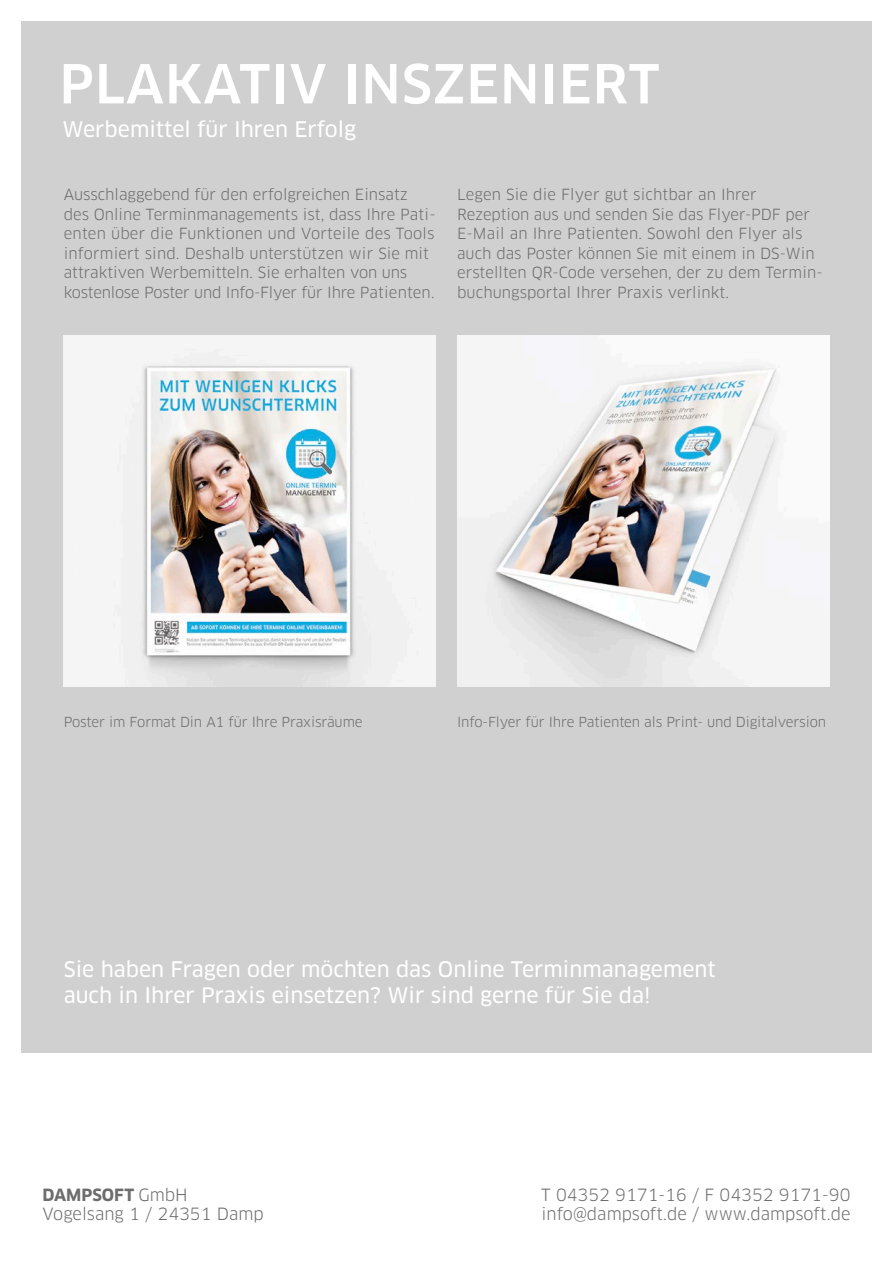
<style>
.page{position:relative;width:893px;height:1263px;background:#fff}
.page>*{position:absolute;margin:0;border:0;box-sizing:border-box;transform-origin:0 0}
.t1{font:500 52.5px "Clan Pro";letter-spacing:.02em;color:#fff}
.t2{font:21px/25.5px "Clan Pro News";color:#fff}
.t3{font:16.5px/19.5px "Clan Pro";color:#6d6d6d}
.Fließtext{font:15px/19.5px "Clan Pro";color:#6d6d6d}
.Fließtext-2{font:13.5px "Clan Pro";letter-spacing:-.01em;color:#6d6d6d}
.s1{font-weight:700}
</style>
<div class="page">
<div style="left:21px;top:21px;width:851px;height:1031px;background:#d0d0d1"></div>
<img style="left:64px;top:335px;width:372px;height:351px">
<img style="left:457px;top:335px;width:372px;height:351px">
<h1 class="t1" style="left:59px;top:53px;width:602px">PLAKATIV INSZENIERT</h1>
<h2 class="t2" style="left:63px;top:117px;width:295px">Werbemittel für Ihren Erfolg</h2>
<p class="Fließtext" style="left:64px;top:185px;width:373px">Ausschlaggebend für den erfolgreichen Einsatz des Online Terminmanagements ist, dass Ihre Pati&shy;enten über die Funktionen und Vorteile des Tools informiert sind. Deshalb unterstützen wir Sie mit attraktiven Werbemitteln. Sie erhalten von uns kostenlose Poster und Info-Flyer für Ihre Patienten.</p>
<p class="Fließtext" style="left:457px;top:185px;width:367px">Legen Sie die Flyer gut sichtbar an Ihrer Rezeption aus und senden Sie das Flyer-PDF per E-Mail an Ihre Patienten. Sowohl den Flyer als auch das Poster können Sie mit einem in DS-Win erstellten QR-Code versehen, der zu dem Termin&shy;buchungsportal Ihrer Praxis verlinkt.</p>
<p class="Fließtext-2" style="left:64px;top:714px;width:300px">Poster im Format Din A1 für Ihre Praxisräume</p>
<p class="Fließtext-2" style="left:457px;top:714px;width:370px">Info-Flyer für Ihre Patienten als Print- und Digitalversion</p>
<h2 class="t2" style="left:64px;top:957px;width:653px">Sie haben Fragen oder möchten das Online Terminmanagement auch in Ihrer Praxis einsetzen? Wir sind gerne für Sie da!</h2>
<p class="t3" style="left:43px;top:1185px;width:223px"><span class="s1">DAMPSOFT</span> GmbH<br>Vogelsang 1 / 24351 Damp</p>
<p class="t3" style="left:541px;top:1185px;width:311px">T 04352 9171-16 / F 04352 9171-90 info@dampsoft.de / www.dampsoft.de</p>
</div>
